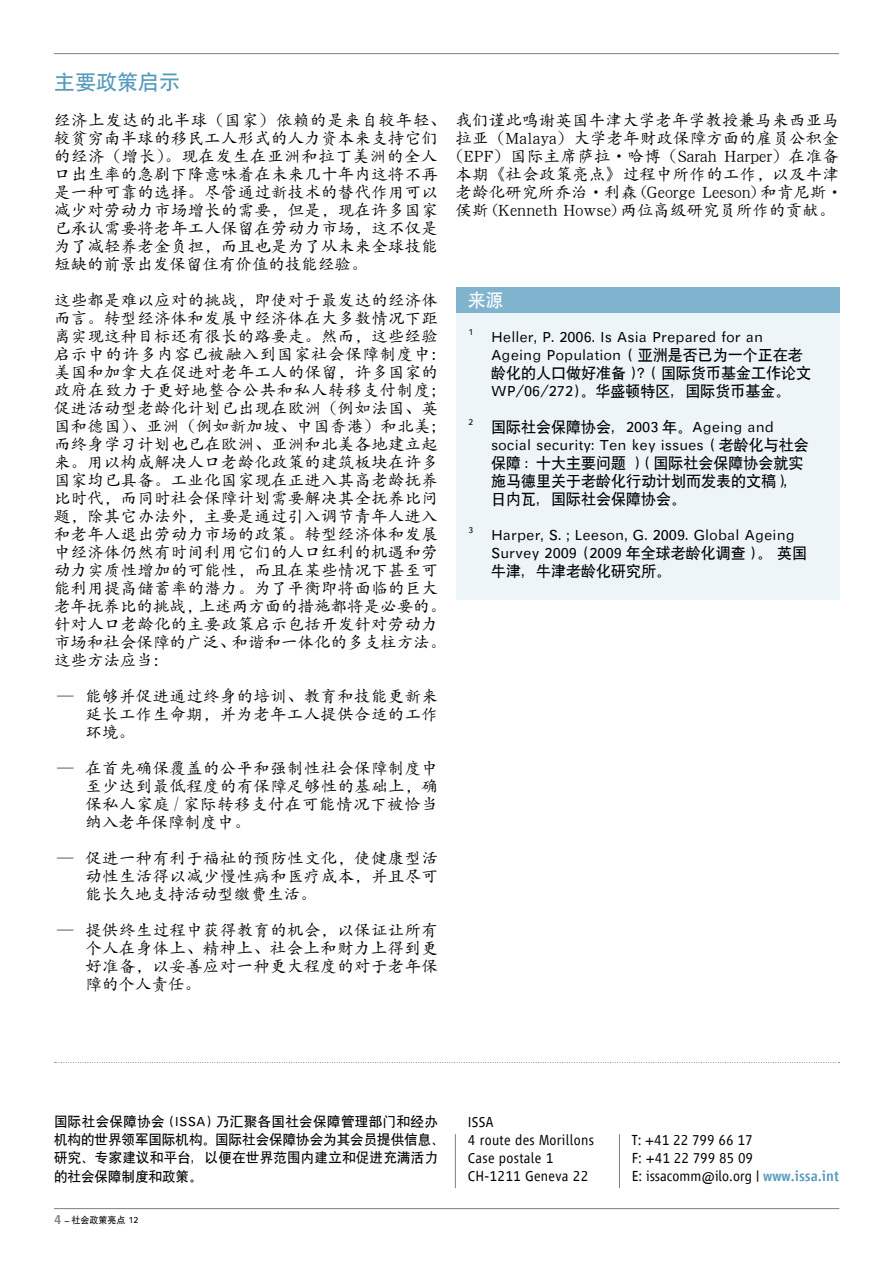
<style>
.page{position:relative;width:893px;height:1263px;background:#fff}
.page>*{position:absolute;margin:0;border:0;box-sizing:border-box;transform-origin:0 0}
.t1{font:21px "Heiti CSEG Medium GB";color:#569bbe}
.t2{font:18px "SIL Hei Med Jian";color:#fff}
.t3{font:16.5px/18px "DFP Kai W5";letter-spacing:.015em;color:#000;text-align:justify}
.t4{font:15px/18px "SIL Hei Med Jian";color:#000}
.t5{font:300 15px/18px "Vialog LT Com";color:#000}
.t6{font:300 15px/18px "Vialog LT Com";letter-spacing:.02em;color:#000}
.t7{font:13.5px/18.3px "SIL Hei Med Jian";letter-spacing:.02em;color:#000}
.t8{font:9px "SIL Hei Med Jian";color:#000}
.t9{font:8.7px "SIL Hei Med Jian";color:#000}
.s1{font-family:"Vialog LT Com";font-weight:500;font-size:13.5px;color:#807f83}
.s2{font-family:"Vialog LT Com";font-weight:300}
.s3{font-weight:500;color:#569bbe}
</style>
<div class="page">
<hr style="left:54px;top:1208px;width:785px;height:1px;background:#807f83">
<hr style="left:54px;top:53px;width:785px;height:1px;background:#807f83">
<div style="left:456px;top:305px;width:384px;height:295px;background:#eef5f9"></div>
<div style="left:456px;top:287px;width:384px;height:26px;background:#80b4ce"></div>
<svg style="left:54px;top:1062px;width:786px;height:1px"></svg>
<hr style="left:455px;top:1134px;width:1px;height:54px;background:#807f83">
<hr style="left:619px;top:1134px;width:1px;height:54px;background:#807f83">
<p class="t1" style="left:54px;top:72px;width:127px">主要政策启示</p>
<p class="t3" style="left:54px;top:111px;width:394px;text-align:left">经济上发达的北半球（国家）依赖的是来自较年轻、较贫穷南半球的移民工人形式的人力资本来支持它们的经济（增长）。现在发生在亚洲和拉丁美洲的全人口出生率的急剧下降意味着在未来几十年内这将不再是一种可靠的选择。尽管通过新技术的替代作用可以减少对劳动力市场增长的需要，但是，现在许多国家已承认需要将老年工人保留在劳动力市场，这不仅是为了减轻养老金负担，而且也是为了从未来全球技能短缺的前景出发保留住有价值的技能经验。</p>
<p class="t3" style="left:54px;top:291px;width:394px;text-align:left">这些都是难以应对的挑战，即使对于最发达的经济体而言。转型经济体和发展中经济体在大多数情况下距离实现这种目标还有很长的路要走。然而，这些经验启示中的许多内容已被融入到国家社会保障制度中：美国和加拿大在促进对老年工人的保留，许多国家的政府在致力于更好地整合公共和私人转移支付制度；促进活动型老龄化计划已出现在欧洲（例如法国、英国和德国）、亚洲（例如新加坡、中国香港）和北美；而终身学习计划也已在欧洲、亚洲和北美各地建立起来。用以构成解决人口老龄化政策的建筑板块在许多国家均已具备。工业化国家现在正进入其高老龄抚养比时代，而同时社会保障计划需要解决其全抚养比问题，除其它办法外，主要是通过引入调节青年人进入和老年人退出劳动力市场的政策。转型经济体和发展中经济体仍然有时间利用它们的人口红利的机遇和劳动力实质性增加的可能性，而且在某些情况下甚至可能利用提高储蓄率的潜力。为了平衡即将面临的巨大老年抚养比的挑战，上述两方面的措施都将是必要的。针对人口老龄化的主要政策启示包括开发针对劳动力市场和社会保障的广泛、和谐和一体化的多支柱方法。这些方法应当：</p>
<p class="t3" style="left:85px;top:687px;width:354px;text-indent:-28px">— 能够并促进通过终身的培训、教育和技能更新来延长工作生命期，并为老年工人提供合适的工作环境。</p>
<p class="t3" style="left:85px;top:759px;width:354px;text-indent:-28px">— 在首先确保覆盖的公平和强制性社会保障制度中至少达到最低程度的有保障足够性的基础上，确保私人家庭 / 家际转移支付在可能情况下被恰当纳入老年保障制度中。</p>
<p class="t3" style="left:85px;top:849px;width:354px;text-indent:-28px">— 促进一种有利于福祉的预防性文化，使健康型活动性生活得以减少慢性病和医疗成本，并且尽可能长久地支持活动型缴费生活。</p>
<p class="t3" style="left:85px;top:921px;width:354px;text-indent:-28px">— 提供终生过程中获得教育的机会，以保证让所有个人在身体上、精神上、社会上和财力上得到更好准备，以妥善应对一种更大程度的对于老年保障的个人责任。</p>
<p class="t3" style="left:447px;top:111px;width:397px;text-align:center">我们谨此鸣谢英国牛津大学老年学教授兼马来西亚马拉亚（Malaya）大学老年财政保障方面的雇员公积金（EPF）国际主席萨拉·哈博（Sarah Harper）在准备本期《社会政策亮点》过程中所作的工作，以及牛津老龄化研究所乔治·利森 (George Leeson) 和肯尼斯·侯斯 (Kenneth Howse) 两位高级研究员所作的贡献。</p>
<p class="t2" style="left:468px;top:288px;width:37px">来源</p>
<p class="t9" style="left:468px;top:326px;width:6px">1</p>
<p class="t4" style="left:491px;top:327px;width:321px">Heller, P. 2006. Is Asia Prepared for an<br>Ageing Population ( 亚洲是否已为一个正在老龄化的人口做好准备 )? ( 国际货币基金工作论文<br>WP/06/272)。华盛顿特区，国际货币基金。</p>
<p class="t9" style="left:468px;top:416px;width:6px">2</p>
<p class="t4" style="left:491px;top:417px;width:319px">国际社会保障协会，2003 年。Ageing and social security: Ten key issues（老龄化与社会保障：十大主要问题）（国际社会保障协会就实施马德里关于老龄化行动计划而发表的文稿），日内瓦，国际社会保障协会。</p>
<p class="t9" style="left:468px;top:524px;width:6px">3</p>
<p class="t4" style="left:491px;top:525px;width:317px">Harper, S. ; Leeson, G. 2009. Global Ageing<br>Survey 2009 (2009 年全球老龄化调查 )。英国牛津，牛津老龄化研究所。</p>
<p class="t7" style="left:54px;top:1111px;width:392px">国际社会保障协会 (ISSA) 乃汇聚各国社会保障管理部门和经办机构的世界领军国际机构。国际社会保障协会为其会员提供信息、研究、专家建议和平台，以便在世界范围内建立和促进充满活力的社会保障制度和政策。</p>
<p class="t8" style="left:54px;top:1214px;width:86px"><span class="s1">4</span> <span class="s2">–</span> 社会政策亮点 12</p>
<p class="t6" style="left:468px;top:1113px;width:128px">ISSA<br>4 route des Morillons<br>Case postale 1<br>CH-1211 Geneva 22</p>
<p class="t5" style="left:632px;top:1131px;width:209px">T: +41 22 799 66 17<br>F: +41 22 799 85 09<br>E: issacomm@ilo.org | <span class="s3">www.issa.int</span></p>
</div>
